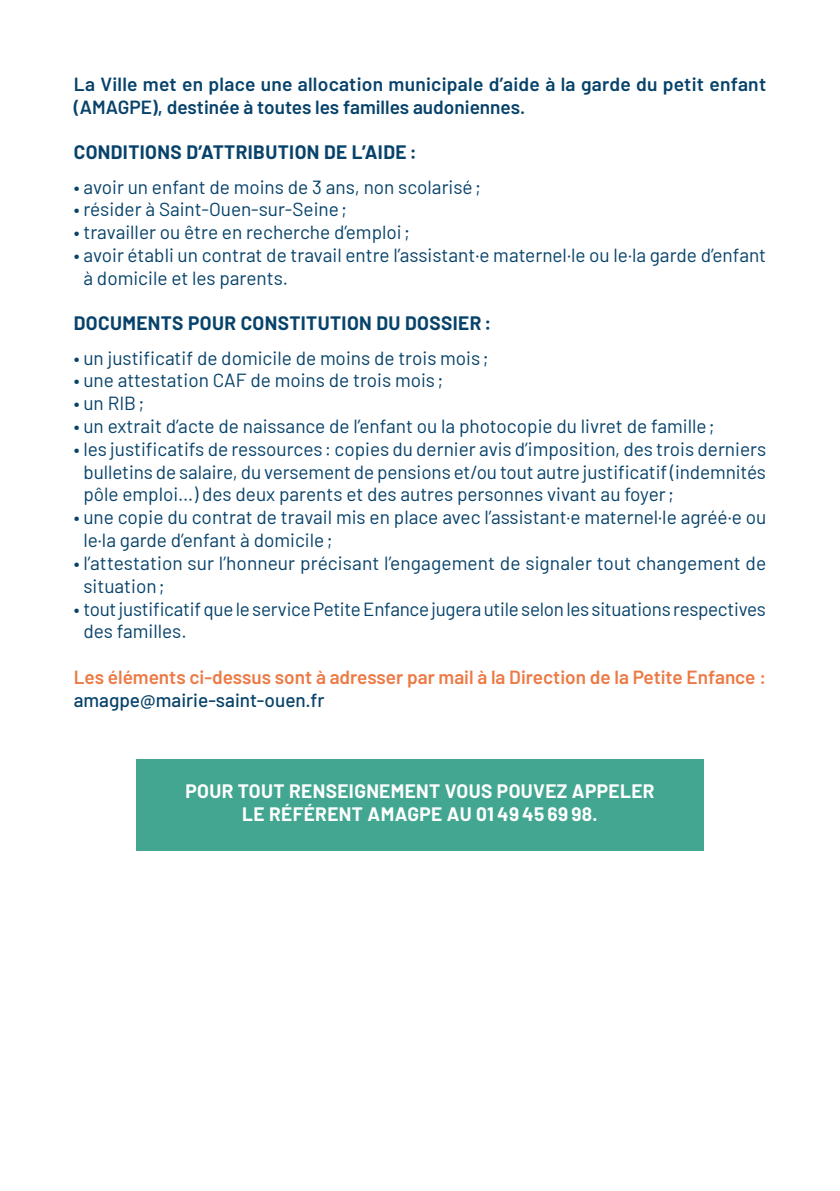
<style>
.page{position:relative;width:840px;height:1191px;background:#fff}
.page>*{position:absolute;margin:0;border:0;box-sizing:border-box;transform-origin:0 0}
.t1{font:19px/22.8px "Barlow";color:#07426a}
.t2{font:600 19px/22.8px "Barlow";letter-spacing:.01em;color:#07426a}
.t3{font:600 19px "Barlow";color:#ec7a45}
.t4{font:700 19px "Barlow";letter-spacing:.02em;color:#07426a}
.t5{font:700 19px/22.8px "Barlow";letter-spacing:.02em;color:#fff;text-align:center}
.t6{font:500 19px "Barlow";color:#07426a}
</style>
<div class="page">
<div style="left:136px;top:759px;width:567px;height:91px;background:#42a691"></div>
<p class="t2" style="left:74px;top:71px;width:693px">La Ville met en place une allocation municipale d’aide à la garde du petit enfant (AMAGPE), destinée à toutes les familles audoniennes.</p>
<p class="t4" style="left:74px;top:139px;width:344px">CONDITIONS D’ATTRIBUTION DE L’AIDE :</p>
<p class="t1" style="left:74px;top:174px;width:408px">• avoir un enfant de moins de 3 ans, non scolarisé;</p>
<p class="t1" style="left:74px;top:197px;width:275px">• résider à Saint-Ouen-sur-Seine;</p>
<p class="t1" style="left:74px;top:219px;width:337px">• travailler ou être en recherche d’emploi;</p>
<p class="t1" style="left:83px;top:242px;width:684px;text-indent:-10px">• avoir établi un contrat de travail entre l’assistant·e maternel·le ou le·la garde d’enfant à domicile et les parents.</p>
<p class="t4" style="left:74px;top:309px;width:419px">DOCUMENTS POUR CONSTITUTION DU DOSSIER :</p>
<p class="t1" style="left:74px;top:345px;width:416px">• un justificatif de domicile de moins de trois mois ;</p>
<p class="t1" style="left:74px;top:368px;width:371px">• une attestation CAF de moins de trois mois ;</p>
<p class="t1" style="left:74px;top:390px;width:72px">• un RIB;</p>
<p class="t1" style="left:74px;top:413px;width:642px">• un extrait d’acte de naissance de l’enfant ou la photocopie du livret de famille;</p>
<p class="t1" style="left:83px;top:436px;width:683px;text-align:justify;text-indent:-10px">• les justificatifs de ressources : copies du dernier avis d’imposition, des trois derniers bulletins de salaire, du versement de pensions et/ou tout autre justificatif (indemnités pôle emploi…) des deux parents et des autres personnes vivant au foyer;</p>
<p class="t1" style="left:83px;top:504px;width:684px;text-indent:-10px">• une copie du contrat de travail mis en place avec l’assistant·e maternel·le agréé·e ou le·la garde d’enfant à domicile;</p>
<p class="t1" style="left:83px;top:550px;width:684px;text-indent:-10px">• l’attestation sur l’honneur précisant l’engagement de signaler tout changement de situation;</p>
<p class="t1" style="left:83px;top:596px;width:683px;text-indent:-10px">• tout justificatif que le service Petite Enfance jugera utile selon les situations respectives des familles.</p>
<p class="t3" style="left:74px;top:663px;width:693px">Les éléments ci-dessus sont à adresser par mail à la Direction de la Petite Enfance :</p>
<p class="t6" style="left:74px;top:686px;width:252px">amagpe@mairie-saint-ouen.fr</p>
<p class="t5" style="left:185px;top:778px;width:470px">POUR TOUT RENSEIGNEMENT VOUS POUVEZ APPELER<br>LE RÉFÉRENT AMAGPE AU 01 49 45 69 98.</p>
</div>
